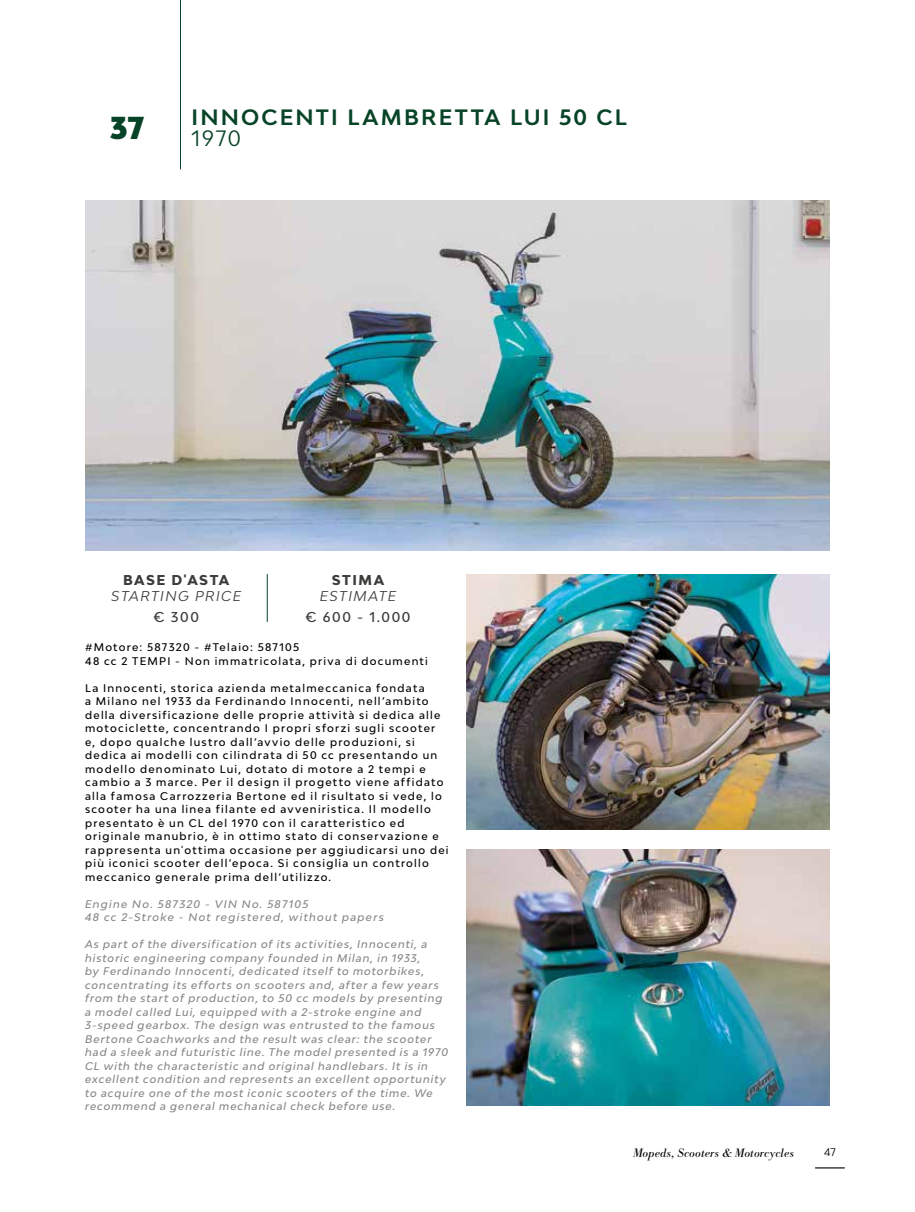
<style>
.page{position:relative;width:915px;height:1212px;background:#fff}
.page>*{position:absolute;margin:0;border:0;box-sizing:border-box;transform-origin:0 0}
.t1{font:900 30px "Bw Modelica";color:#074326}
.t2{font:700 21px "Bw Modelica";letter-spacing:.1em;color:#074326}
.t3{font:21px "Bw Modelica";color:#074326}
.t4{font:italic 13.5px "Bw Modelica";letter-spacing:.105em;color:#3c3c3b}
.t5{font:800 13.5px "Bw Modelica";letter-spacing:.105em;color:#3c3c3b}
.t6{font:500 13.5px "Bw Modelica";letter-spacing:.125em;color:#3c3c3b}
.t7{font:italic 12px "Bodoni BE";letter-spacing:.02em;color:#000}
.t8{font:500 10.5px/13.5px "Bw Modelica";letter-spacing:.12em;color:#000}
.t9{font:italic 500 10.5px/13.5px "Bw Modelica";letter-spacing:.09em;color:#878787}
.t10{font:italic 500 10.5px/13.5px "Bw Modelica";letter-spacing:.115em;color:#878787}
.t11{font:10.5px "Bw Modelica";color:#000}
</style>
<div class="page">
<img style="left:85px;top:200px;width:744px;height:351px">
<img style="left:466px;top:574px;width:363px;height:256px">
<img style="left:466px;top:850px;width:363px;height:256px">
<hr style="left:180px;top:0;width:1px;height:169px;background:#074326">
<hr style="left:267px;top:574px;width:1px;height:48px;background:#074326">
<hr style="left:814px;top:1167px;width:30px;height:1px;background:#000">
<h1 class="t1" style="left:110px;top:108px;width:36px">37</h1>
<h2 class="t2" style="left:191px;top:104px;width:436px">INNOCENTI LAMBRETTA LUI 50 CL</h2>
<h2 class="t3" style="left:191px;top:125px;width:51px">1970</h2>
<p class="t5" style="left:123px;top:571px;width:108px">BASE D'ASTA</p>
<p class="t4" style="left:111px;top:587px;width:131px">STARTING PRICE</p>
<p class="t6" style="left:153px;top:608px;width:47px">€ 300</p>
<p class="t5" style="left:332px;top:571px;width:54px">STIMA</p>
<p class="t4" style="left:319px;top:587px;width:78px">ESTIMATE</p>
<p class="t6" style="left:305px;top:608px;width:106px">€ 600 - 1.000</p>
<p class="t8" style="left:85px;top:640px;width:344px">#Motore: 587320 - #Telaio: 587105<br>48 cc 2 TEMPI - Non immatricolata, priva di documenti</p>
<p class="t8" style="left:85px;top:681px;width:365px">La Innocenti, storica azienda metalmeccanica fondata<br>a Milano nel 1933 da Ferdinando Innocenti, nell’ambito della diversificazione delle proprie attività si dedica alle motociclette, concentrando I propri sforzi sugli scooter<br>e, dopo qualche lustro dall’avvio delle produzioni, si dedica ai modelli con cilindrata di 50 cc presentando un modello denominato Lui, dotato di motore a 2 tempi e cambio a 3 marce. Per il design il progetto viene affidato alla famosa Carrozzeria Bertone ed il risultato si vede, lo scooter ha una linea filante ed avveniristica. Il modello presentato è un CL del 1970 con il caratteristico ed originale manubrio, è in ottimo stato di conservazione e rappresenta un'ottima occasione per aggiudicarsi uno dei più iconici scooter dell’epoca. Si consiglia un controllo meccanico generale prima dell’utilizzo.</p>
<p class="t10" style="left:85px;top:897px;width:300px">Engine No. 587320 - VIN No. 587105<br>48 cc 2-Stroke - Not registered, without papers</p>
<p class="t9" style="left:85px;top:937px;width:364px">As part of the diversification of its activities, Innocenti, a historic engineering company founded in Milan, in 1933,<br>by Ferdinando Innocenti, dedicated itself to motorbikes, concentrating its efforts on scooters and, after a few years from the start of production, to 50 cc models by presenting a model called Lui, equipped with a 2-stroke engine and 3-speed gearbox. The design was entrusted to the famous Bertone Coachworks and the result was clear: the scooter had a sleek and futuristic line. The model presented is a 1970<br>CL with the characteristic and original handlebars. It is in excellent condition and represents an excellent opportunity to acquire one of the most iconic scooters of the time. We recommend a general mechanical check before use.</p>
<p class="t7" style="left:632px;top:1146px;width:162px">Mopeds, Scooters &amp; Motorcycles</p>
<p class="t11" style="left:823px;top:1146px;width:13px">47</p>
</div>
